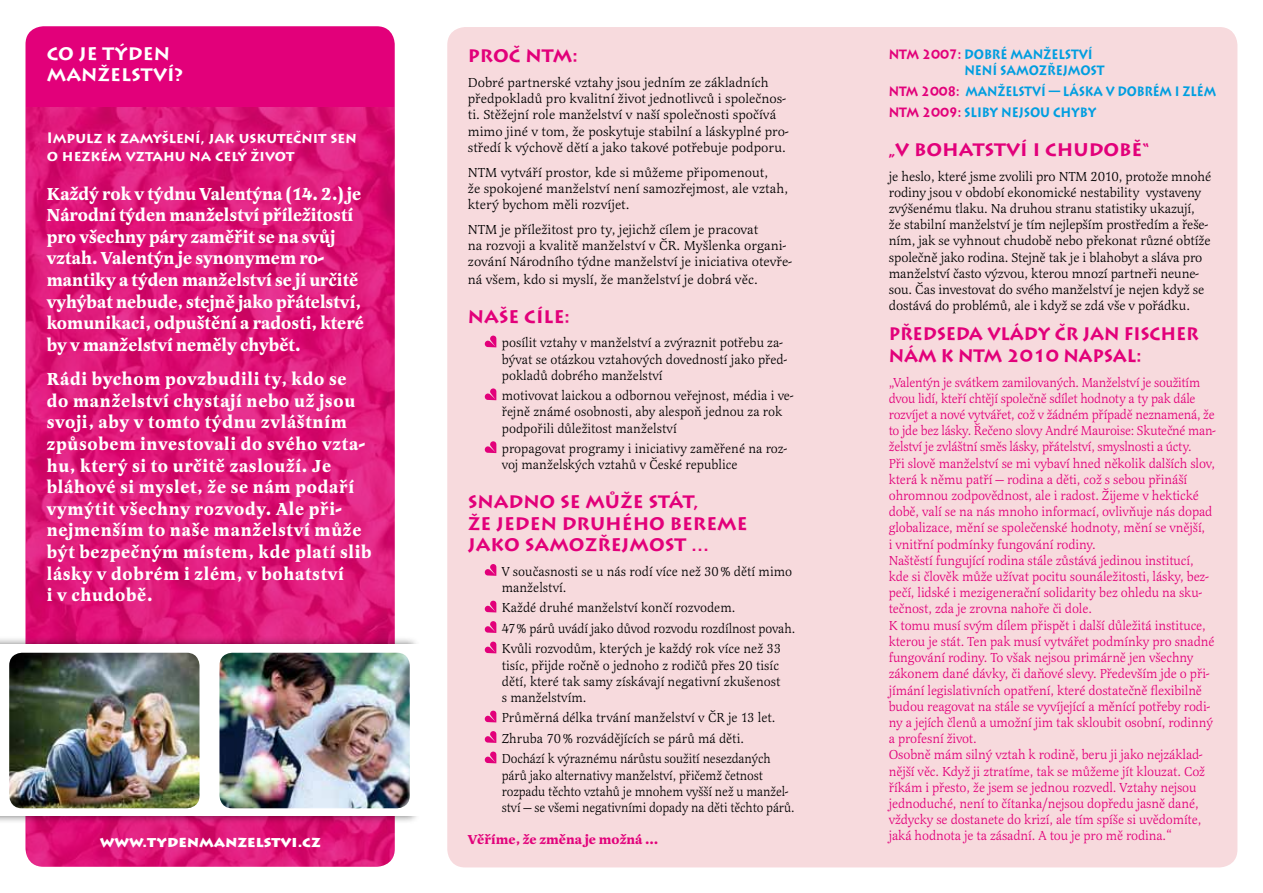
<style>
.page{position:relative;width:1263px;height:893px;background:#fff}
.page>*{position:absolute;margin:0;border:0;box-sizing:border-box;transform-origin:0 0}
.t1{font:700 18px/21.6px "Latienne TOT";letter-spacing:.025em;color:#fff;scale:.95 1}
.t2{font:700 18px/21.6px "Latienne TOT";color:#fff;scale:.95 1}
.t3{font:700 18px/21.6px "Lithos Pro";color:#e2007a}
.t4{font:700 18px "Lithos Pro";color:#e2007a;scale:.95 1}
.t5{font:700 18px/21.6px "Lithos Pro";letter-spacing:.085em;color:#fff}
.t6{font:700 15px/18px "Lithos Pro";color:#fff;scale:.95 1}
.t7{font:900 15px "Lithos Pro";color:#fff}
.t8{font:13.5px/16.2px "Latienne TOT";letter-spacing:-.01em;color:#e2007a;scale:.94 1}
.t9{font:13.5px/16.2px "Latienne TOT";color:#000}
.t10{font:13.5px/16.2px "Latienne TOT";color:#000;scale:.96 1}
.t11{font:13.5px/16.2px "Latienne TOT";color:#000;scale:.92 1}
.t12{font:700 13.5px/21.6px "Lithos Pro";letter-spacing:-.01em;color:#009ee0;scale:.85 1}
.t13{font:700 13.5px/16.2px "Lithos Pro";letter-spacing:-.01em;color:#009ee0;scale:.87 1}
.t14{font:700 13.5px "Latienne TOT";color:#e2007a}
.s1{color:#e2007a}
</style>
<div class="page">
<div style="left:447px;top:27px;width:790px;height:840px;background:#f7dadd;border-radius:18px"></div>
<svg style="left:485px;top:336px;width:11px;height:11px"></svg>
<svg style="left:485px;top:388px;width:11px;height:12px"></svg>
<svg style="left:485px;top:441px;width:11px;height:12px"></svg>
<svg style="left:485px;top:564px;width:11px;height:12px"></svg>
<svg style="left:485px;top:601px;width:11px;height:11px"></svg>
<svg style="left:485px;top:621px;width:11px;height:12px"></svg>
<svg style="left:485px;top:642px;width:11px;height:11px"></svg>
<svg style="left:485px;top:711px;width:11px;height:11px"></svg>
<svg style="left:485px;top:731px;width:11px;height:12px"></svg>
<svg style="left:485px;top:751px;width:11px;height:12px"></svg>
<div style="left:26px;top:26px;width:369px;height:841px;background:#e2007a;border-radius:18px"></div>
<img style="left:26px;top:108px;width:369px;height:759px">
<div style="left:0;top:636px;width:421px;height:189px;background:#000;opacity:.54"></div>
<div style="left:0;top:644px;width:421px;height:172px;background:#fff"></div>
<img style="left:219px;top:653px;width:191px;height:155px">
<img style="left:9px;top:653px;width:190px;height:155px">
<h1 class="t5" style="left:47px;top:43px;width:138px">CO JE TÝDEN<br>MANŽELSTVÍ?</h1>
<p class="t6" style="left:47px;top:129px;width:328px">IMPULZ K ZAMYŠLENÍ, JAK USKUTEČNIT SEN<br>O HEZKÉM VZTAHU NA CELÝ ŽIVOT</p>
<p class="t2" style="left:47px;top:183px;width:335px">Každý rok v týdnu Valentýna (14. 2.) je Národní týden manželství příležitostí pro všechny páry zaměřit se na svůj vztah. Valentýn je synonymem ro&shy;mantiky a týden manželství se jí určitě vyhýbat nebude, stejně jako přátelství, komunikaci, odpuštění a radosti, které by v manželství neměly chybět.</p>
<p class="t1" style="left:47px;top:368px;width:343px">Rádi bychom povzbudili ty, kdo se do manželství chystají nebo už jsou svoji, aby v tomto týdnu zvláštním způsobem investovali do svého vzta&shy;hu, který si to určitě zaslouží. Je bláhové si myslet, že se nám podaří vymýtit všechny rozvody. Ale při&shy;nejmenším to naše manželství může být bezpečným místem, kde platí slib lásky v dobrém i zlém, v bohatství<br>i v chudobě.</p>
<p class="t7" style="left:100px;top:832px;width:223px">WWW.TYDENMANZELSTVI.CZ</p>
<h1 class="t3" style="left:468px;top:46px;width:111px">P ROČ NTM:</h1>
<p class="t9" style="left:468px;top:74px;width:322px">Dobré partnerské vztahy jsou jedním ze základních předpokladů pro kvalitní život jednotlivců i společnos&shy;ti. Stěžejní role manželství v naší společnosti spočívá mimo jiné v tom, že poskytuje stabilní a láskyplné pro&shy;středí k výchově dětí a jako takové potřebuje podporu.</p>
<p class="t9" style="left:468px;top:164px;width:322px">NTM vytváří prostor, kde si můžeme připomenout,<br>že spokojené manželství není samozřejmost, ale vztah, který bychom měli rozvíjet.</p>
<p class="t9" style="left:468px;top:221px;width:325px">NTM je příležitost pro ty, jejichž cílem je pracovat<br>na rozvoji a kvalitě manželství v ČR. Myšlenka organi&shy;zování Národního týdne manželství je iniciativa otevře-</p>
<p class="t9" style="left:468px;top:271px;width:291px">ná všem, kdo si myslí, že manželství je dobrá věc.</p>
<h1 class="t3" style="left:468px;top:306px;width:104px">NAŠE CÍLE:</h1>
<p class="t10" style="left:502px;top:335px;width:298px">posílit vztahy v manželství a zvýraznit potřebu za&shy;bývat se otázkou vztahových dovedností jako před&shy;pokladů dobrého manželství</p>
<p class="t10" style="left:502px;top:388px;width:305px">motivovat laickou a odbornou veřejnost, média i ve&shy;řejně známé osobnosti, aby alespoň jednou za rok podpořili důležitost manželství</p>
<p class="t10" style="left:502px;top:440px;width:298px">propagovat programy i iniciativy zaměřené na roz&shy;voj manželských vztahů v České republice</p>
<h1 class="t3" style="left:468px;top:491px;width:281px">SNADNO SE MŮŽE STÁT,<br>ŽE JEDEN DRUHÉHO BEREME<br>JAKO SAMOZŘEJMOST …</h1>
<p class="t10" style="left:502px;top:563px;width:304px">V současnosti se u nás rodí více než 30% dětí mimo manželství.</p>
<p class="t10" style="left:502px;top:598px;width:307px;line-height:20.4px">Každé druhé manželství končí rozvodem.<br>47% párů uvádí jako důvod rozvodu rozdílnost povah.<br>Kvůli rozvodům, kterých je každý rok více než 33</p>
<p class="t10" style="left:502px;top:657px;width:292px;text-align:justify">tisíc, přijde ročně o jednoho z rodičů přes 20 tisíc dětí, které tak samy získávají negativní zkušenost s manželstvím.</p>
<p class="t10" style="left:502px;top:708px;width:287px;line-height:20.4px">Průměrná délka trvání manželství v ČR je 13 let.<br>Zhruba 70% rozvádějících se párů má děti.<br>Dochází k výraznému nárůstu soužití nesezdaných</p>
<p class="t11" style="left:502px;top:767px;width:320px">párů jako alternativy manželství, přičemž četnost rozpadu těchto vztahů je mnohem vyšší než u manžel&shy;ství — se všemi negativními dopady na děti těchto párů.</p>
<p class="t14" style="left:468px;top:831px;width:192px">Věříme, že změna je možná …</p>
<p class="t13" style="left:964px;top:47px;width:161px;text-indent:-76px"><span class="s1">NTM 2007:</span> DOBRÉ MANŽELSTVÍ<br>N EN Í SAMOZŘEJMOST</p>
<p class="t12" style="left:889px;top:80px;width:385px"><span class="s1">NTM 2008:</span> MANŽELSTVÍ — LÁSKA V DOBRÉM I ZLÉM<br><span class="s1">NTM 2009:</span> SLIBY N EJSOU CHYBY</p>
<h1 class="t3" style="left:889px;top:139px;width:40px">„V BOHATST</h1>
<h1 class="t3" style="left:1006px;top:139px;width:54px">VÍI CHUDOBĚ</h1>
<h1 class="t3" style="left:1142px;top:139px;width:8px">“</h1>
<p class="t9" style="left:889px;top:168px;width:324px">je heslo, které jsme zvolili pro NTM 2010, protože mnohé rodiny jsou v období ekonomické nestability vystaveny zvýšenému tlaku. Na druhou stranu statistiky ukazují,<br>že stabilní manželství je tím nejlepším prostředím a řeše&shy;ním, jak se vyhnout chudobě nebo překonat různé obtíže společně jako rodina. Stejně tak je i blahobyt a sláva pro manželství často výzvou, kterou mnozí partneři neune&shy;sou. Čas investovat do svého manželství je nejen když se dostává do problémů, ale i když se zdá vše v pořádku.</p>
<h1 class="t4" style="left:889px;top:323px;width:180px">PŘEDSEDA VLÁDY ČRJ</h1>
<h1 class="t4" style="left:1090px;top:323px;width:116px">AN FISCHER</h1>
<h1 class="t4" style="left:889px;top:345px;width:45px">NÁMK</h1>
<h1 class="t4" style="left:958px;top:345px;width:194px">NTM 2010 NAPSAL:</h1>
<p class="t8" style="left:889px;top:374px;width:349px">„Valentýn je svátkem zamilovaných. Manželství je soužitím dvou lidí, kteří chtějí společně sdílet hodnoty a ty pak dále rozvíjet a nové vytvářet, což v žádném případě neznamená, že to jde bez lásky. Řečeno slovy André Mauroise: Skutečné man&shy;želství je zvláštní směs lásky, přátelství, smyslnosti a úcty.<br>Při slově manželství se mi vybaví hned několik dalších slov, která k němu patří — rodina a děti, což s sebou přináší ohromnou zodpovědnost, ale i radost. Žijeme v hektické době, valí se na nás mnoho informací, ovlivňuje nás dopad globalizace, mění se společenské hodnoty, mění se vnější,<br>i vnitřní podmínky fungování rodiny.<br>Naštěstí fungující rodina stále zůstává jedinou institucí, kde si člověk může užívat pocitu sounáležitosti, lásky, bez&shy;pečí, lidské i mezigenerační solidarity bez ohledu na sku&shy;tečnost, zda je zrovna nahoře či dole.<br>K tomu musí svým dílem přispět i další důležitá instituce, kterou je stát. Ten pak musí vytvářet podmínky pro snadné fungování rodiny. To však nejsou primárně jen všechny zákonem dané dávky, či daňové slevy. Především jde o při&shy;jímání legislativních opatření, které dostatečně flexibilně budou reagovat na stále se vyvíjející a měnící potřeby rodi&shy;ny a jejích členů a umožní jim tak skloubit osobní, rodinný a profesní život.<br>Osobně mám silný vztah k rodině, beru ji jako nejzáklad&shy;nější věc. Když ji ztratíme, tak se můžeme jít klouzat. Což říkám i přesto, že jsem se jednou rozvedl. Vztahy nejsou jednoduché, není to čítanka/nejsou dopředu jasně dané, vždycky se dostanete do krizí, ale tím spíše si uvědomíte, jaká hodnota je ta zásadní. A tou je pro mě rodina.“</p>
</div>
